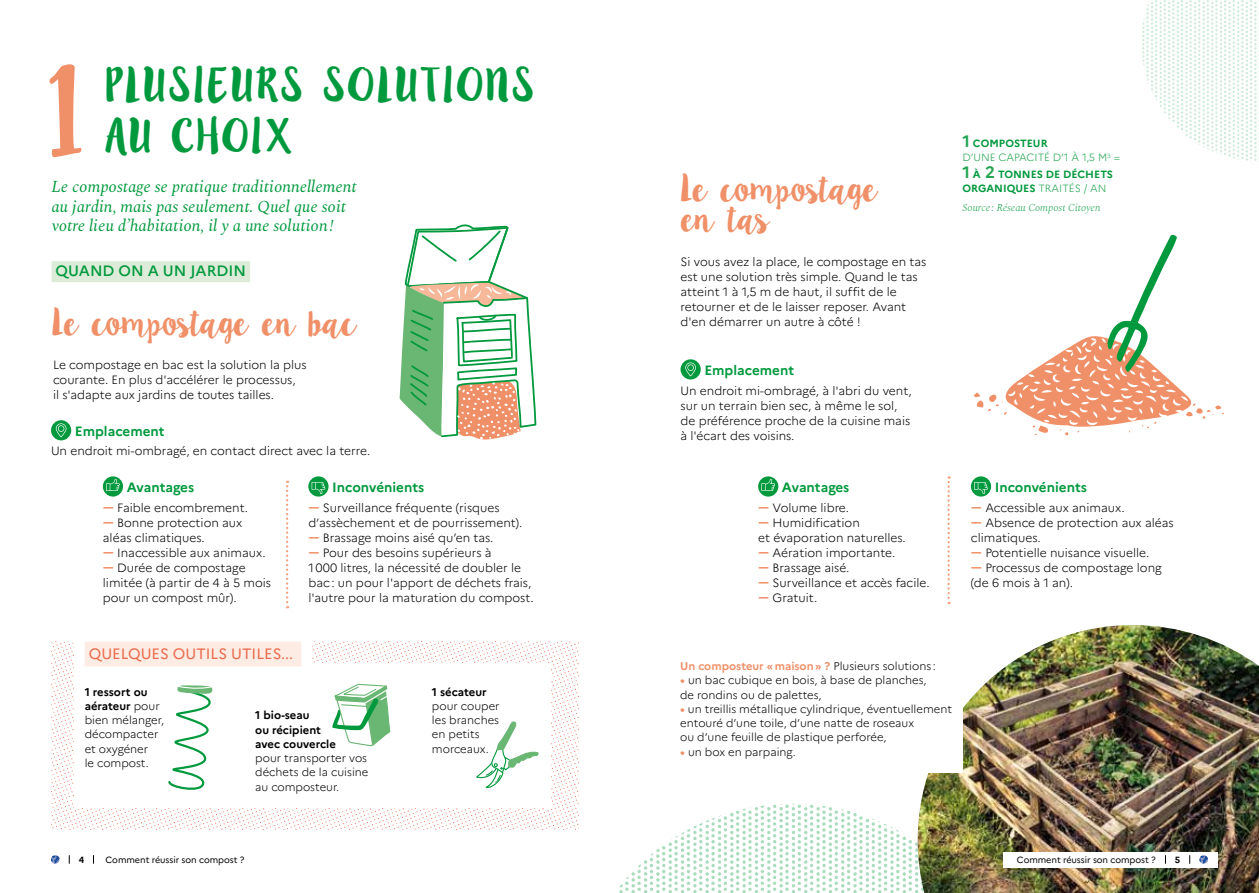
<style>
.page{position:relative;width:1259px;height:893px;background:#fff}
.page>*{position:absolute;margin:0;border:0;box-sizing:border-box;transform-origin:0 0}
.t1{font:39px "Lilly Belle";letter-spacing:.07em;color:#00993d}
.t2{font:30px/30px "Lilly Belle";letter-spacing:-.1em;color:#f09068}
.t3{font:italic 16.5px/19.5px "Spectral";color:#00993d}
.t4{font:15px "Marianne";color:#eb6b4d}
.t5{font:500 15px "Marianne";color:#00993d}
.t6{font:700 13.5px "Marianne";color:#00993d}
.t7{font:300 12px/15px "Marianne";color:#000}
.t8{font:300 11.25px/14.2px "Marianne";color:#000}
.t9{font:700 11.25px/14.2px "Marianne";color:#000}
.t10{font:700 11.25px "Marianne";color:#f09068}
.t11{font:700 10.5px/14.2px "Marianne";color:#00993d}
.t12{font:300 10.5px/14.2px "Marianne";color:#24a553}
.t13{font:italic 300 10.5px "Spectral";color:#24a553}
.t14{font:9px "Marianne";letter-spacing:-.005em;color:#000}
.t15{font:700 9px "Marianne";color:#000}
.s1{font-weight:700;color:#f09068}
.s2{font-weight:700}
.s3{font-weight:700;font-size:16.5px}
.s4{font-weight:700;color:#00993d}
.s5{font-size:16.5px;color:#24a553}
.s6{font-weight:300;color:#24a553}
.s7{font-weight:300;color:#000}
</style>
<div class="page">
<img style="left:1142px;top:0;width:117px;height:161px">
<div style="left:52px;top:261px;width:198px;height:21px;background:#dcecd9"></div>
<svg style="left:51px;top:420px;width:20px;height:20px"></svg>
<svg style="left:56px;top:423px;width:10px;height:14px"></svg>
<svg style="left:308px;top:476px;width:20px;height:21px"></svg>
<svg style="left:312px;top:482px;width:13px;height:12px"></svg>
<svg style="left:103px;top:476px;width:20px;height:21px"></svg>
<svg style="left:106px;top:479px;width:14px;height:12px"></svg>
<svg style="left:400px;top:224px;width:136px;height:216px"></svg>
<svg style="left:286px;top:481px;width:2px;height:127px"></svg>
<img style="left:619px;top:804px;width:298px;height:89px">
<img style="left:917px;top:625px;width:342px;height:268px">
<div style="left:631px;top:648px;width:331px;height:125px;background:#fff"></div>
<img style="left:51px;top:642px;width:527px;height:187px">
<div style="left:74px;top:663px;width:477px;height:145px;background:#fff"></div>
<div style="left:74px;top:642px;width:237px;height:27px;background:linear-gradient(to right,#fef6f2,#fef6f2)"></div>
<div style="left:85px;top:642px;width:216px;height:24px;background:#fdece3"></div>
<svg style="left:332px;top:683px;width:59px;height:64px"></svg>
<svg style="left:168px;top:685px;width:45px;height:105px"></svg>
<svg style="left:476px;top:721px;width:63px;height:67px"></svg>
<svg style="left:971px;top:476px;width:20px;height:21px"></svg>
<svg style="left:974px;top:482px;width:14px;height:12px"></svg>
<div style="left:758px;top:476px;width:20px;height:21px;background:#00993d;border-radius:50%"></div>
<svg style="left:761px;top:479px;width:14px;height:12px"></svg>
<svg style="left:973px;top:234px;width:251px;height:201px"></svg>
<div style="left:680px;top:359px;width:20px;height:20px;background:#00993d;border-radius:50%"></div>
<svg style="left:685px;top:362px;width:11px;height:14px"></svg>
<svg style="left:947px;top:476px;width:2px;height:128px"></svg>
<div style="left:1003px;top:852px;width:214px;height:15px;background:#fff"></div>
<svg style="left:51px;top:855px;width:9px;height:9px"></svg>
<svg style="left:1199px;top:855px;width:9px;height:9px"></svg>
<h1 class="t1" style="left:105px;top:58px;width:430px">PLUSIEURS SOLUTIONS</h1>
<h1 class="t1" style="left:105px;top:109px;width:188px">AU CHOIX</h1>
<h3 class="t3" style="left:51px;top:178px;width:307px">Le compostage se pratique traditionnellement au jardin, mais pas seulement. Quel que soit votre lieu d’habitation, il y a une solution !</h3>
<p class="t5" style="left:56px;top:259px;width:192px">QUAND ON A UN JARDIN</p>
<h2 class="t2" style="left:52px;top:307px;width:307px">Le compostage en bac</h2>
<p class="t7" style="left:53px;top:357px;width:255px">Le compostage en bac est la solution la plus courante. En plus d'accélérer le processus,<br>il s'adapte aux jardins de toutes tailles.</p>
<p class="t6" style="left:75px;top:421px;width:91px">Emplacement</p>
<p class="t7" style="left:51px;top:443px;width:321px">Un endroit mi-ombragé, en contact direct avec la terre.</p>
<p class="t6" style="left:332px;top:477px;width:94px">Inconvénients</p>
<p class="t7" style="left:308px;top:499px;width:215px"><span class="s1">-</span> Surveillance fréquente (risques d’assèchement et de pourrissement).</p>
<p class="t7" style="left:308px;top:529px;width:187px"><span class="s1">-</span> Brassage moins aisé qu’en tas.</p>
<p class="t7" style="left:308px;top:544px;width:227px"><span class="s1">-</span> Pour des besoins supérieurs à<br>1 000 litres, la nécessité de doubler le bac : un pour l'apport de déchets frais, l'autre pour la maturation du compost.</p>
<p class="t6" style="left:127px;top:477px;width:69px">Avantages</p>
<p class="t7" style="left:103px;top:499px;width:147px"><span class="s1">-</span> Faible encombrement.</p>
<p class="t7" style="left:103px;top:514px;width:141px"><span class="s1">-</span> Bonne protection aux aléas climatiques.</p>
<p class="t7" style="left:103px;top:544px;width:164px"><span class="s1">-</span> Inaccessible aux animaux.</p>
<p class="t7" style="left:103px;top:559px;width:170px"><span class="s1">-</span> Durée de compostage limitée (à partir de 4 à 5 mois pour un compost mûr).</p>
<p class="t4" style="left:89px;top:642px;width:206px">QUELQUES OUTILS UTILES...</p>
<p class="t8" style="left:85px;top:684px;width:81px"><span class="s2">1 ressort ou aérateur</span> pour bien mélanger, décompacter et oxygéner<br>le compost.</p>
<p class="t9" style="left:432px;top:684px;width:56px">1 sécateur</p>
<p class="t8" style="left:432px;top:698px;width:69px">pour couper les branches en petits morceaux.</p>
<p class="t9" style="left:255px;top:707px;width:82px">1 bio-seau<br>ou récipient avec couvercle</p>
<p class="t8" style="left:255px;top:750px;width:115px">pour transporter vos déchets de la cuisine au composteur.</p>
<h2 class="t2" style="left:680px;top:173px;width:200px">Le compostage en tas</h2>
<p class="t7" style="left:680px;top:253px;width:247px">Si vous avez la place, le compostage en tas est une solution très simple. Quand le tas atteint 1 à 1,5 m de haut, il suffit de le retourner et de le laisser reposer. Avant d'en démarrer un autre à côté !</p>
<p class="t6" style="left:704px;top:360px;width:91px">Emplacement</p>
<p class="t7" style="left:680px;top:382px;width:233px">Un endroit mi-ombragé, à l'abri du vent, sur un terrain bien sec, à même le sol, de préférence proche de la cuisine mais à l'écart des voisins.</p>
<p class="t6" style="left:782px;top:477px;width:69px">Avantages</p>
<p class="t7" style="left:758px;top:499px;width:92px"><span class="s1">-</span> Volume libre.</p>
<p class="t7" style="left:758px;top:514px;width:149px"><span class="s1">-</span> Humidification<br>et évaporation naturelles.</p>
<p class="t7" style="left:758px;top:544px;width:139px"><span class="s1">-</span> Aération importante.</p>
<p class="t7" style="left:758px;top:559px;width:93px"><span class="s1">-</span> Brassage aisé.</p>
<p class="t7" style="left:758px;top:574px;width:173px"><span class="s1">-</span> Surveillance et accès facile.</p>
<p class="t7" style="left:758px;top:589px;width:61px"><span class="s1">-</span> Gratuit.</p>
<p class="t12" style="left:962px;top:135px;width:159px"><span class="s3">1</span> <span class="s4">COMPOSTEUR<br></span>D’UNE CAPACITÉ D’1 À 1,5 M<sup>3</sup> =</p>
<p class="t11" style="left:962px;top:166px;width:152px"><span class="s5">1</span> À <span class="s5">2</span> TONNES DE DÉCHETS<br>ORGANIQUES <span class="s6">TRAITÉS / AN</span></p>
<p class="t13" style="left:962px;top:199px;width:139px">Source : Réseau Compost Citoyen</p>
<p class="t6" style="left:994px;top:477px;width:94px">Inconvénients</p>
<p class="t7" style="left:971px;top:499px;width:155px"><span class="s1">-</span> Accessible aux animaux.</p>
<p class="t7" style="left:971px;top:514px;width:204px"><span class="s1">-</span> Absence de protection aux aléas climatiques.</p>
<p class="t7" style="left:971px;top:544px;width:180px"><span class="s1">-</span> Potentielle nuisance visuelle.</p>
<p class="t7" style="left:971px;top:559px;width:192px"><span class="s1">-</span> Processus de compostage long (de 6 mois à 1 an).</p>
<p class="t10" style="left:680px;top:657px;width:257px">Un composteur « maison » ? <span class="s7">Plusieurs solutions :</span></p>
<p class="t8" style="left:680px;top:672px;width:248px"><span class="s1">•</span> un bac cubique en bois, à base de planches, de rondins ou de palettes,</p>
<p class="t8" style="left:680px;top:701px;width:273px"><span class="s1">•</span> un treillis métallique cylindrique, éventuellement entouré d’une toile, d’une natte de roseaux<br>ou d’une feuille de plastique perforée,</p>
<p class="t8" style="left:680px;top:744px;width:117px"><span class="s1">•</span> un box en parpaing.</p>
<p class="t15" style="left:79px;top:852px;width:7px">4</p>
<p class="t14" style="left:106px;top:852px;width:140px">Comment réussir son compost ?</p>
<p class="t14" style="left:1017px;top:852px;width:140px">Comment réussir son compost ?</p>
<p class="t15" style="left:1175px;top:852px;width:7px">5</p>
</div>
